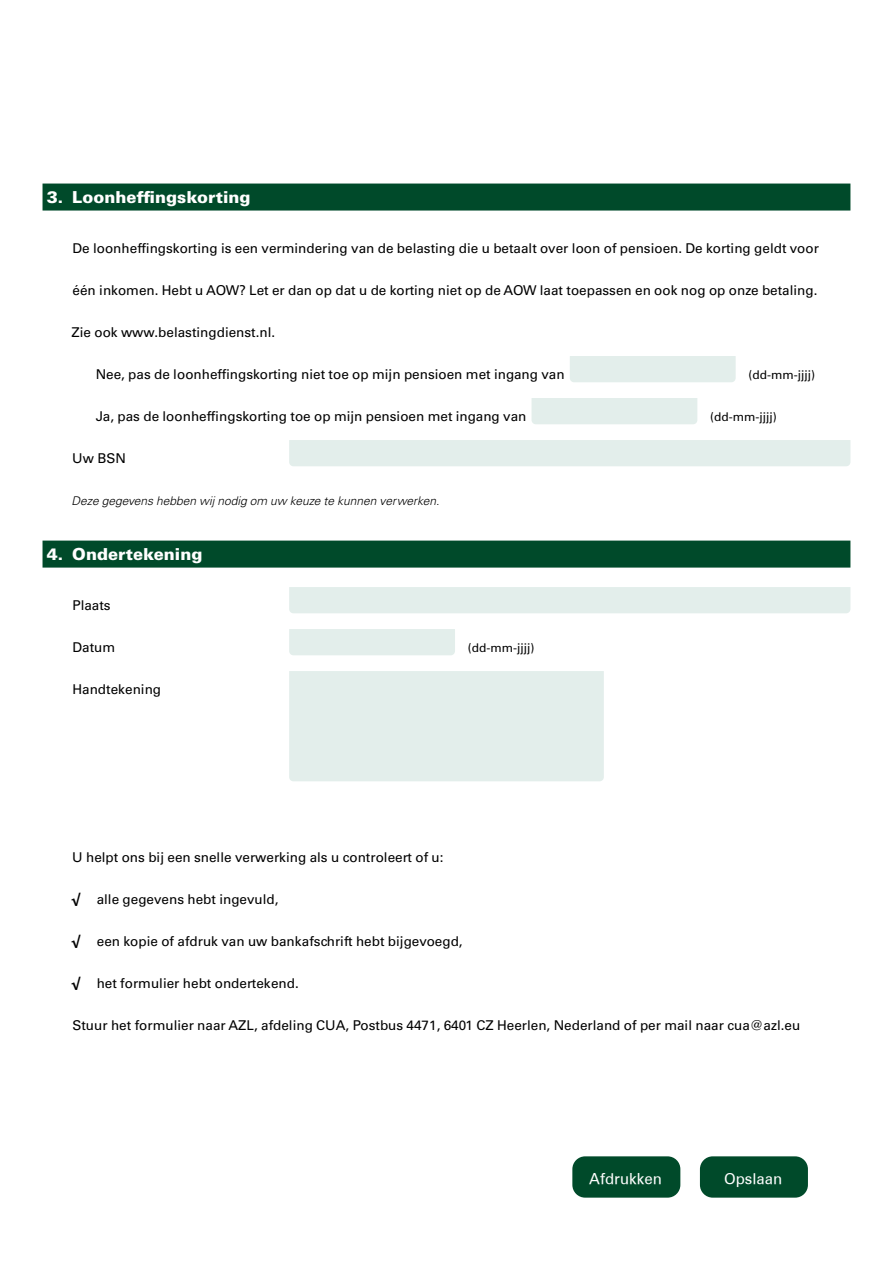
<style>
.page{position:relative;width:893px;height:1263px;background:#fff}
.page>*{position:absolute;margin:0;border:0;box-sizing:border-box;transform-origin:0 0}
.t1{font:900 16.5px "Univers LT Std";color:#fff}
.t2{font:15px "Univers";color:#fff}
.t3{font:13.5px "Univers LT Std";color:#000}
.t4{font:italic 300 12px "Univers LT Std";color:#000}
.t5{font:12px "Univers LT Std";color:#000}
.s1{font-weight:900}
</style>
<div class="page">
<div style="left:43px;top:184px;width:807px;height:27px;background:#004a2a"></div>
<div style="left:570px;top:356px;width:166px;height:26px;background:#e3eeeb"></div>
<div style="left:531px;top:398px;width:166px;height:26px;background:#e3eeeb"></div>
<div style="left:289px;top:440px;width:561px;height:26px;background:#e3eeeb"></div>
<div style="left:43px;top:541px;width:807px;height:27px;background:#004a2a"></div>
<div style="left:289px;top:587px;width:561px;height:26px;background:#e3eeeb"></div>
<div style="left:289px;top:629px;width:166px;height:26px;background:#e3eeeb"></div>
<div style="left:289px;top:671px;width:315px;height:110px;background:#e3eeeb"></div>
<div style="left:572px;top:1156px;width:108px;height:41px;background:#004a2a;border-radius:13px"></div>
<div style="left:700px;top:1156px;width:108px;height:41px;background:#004a2a;border-radius:13px"></div>
<p class="t1" style="left:47px;top:187px;width:205px">3. Loonheffingskorting</p>
<p class="t3" style="left:72px;top:240px;width:748px">De loonheffingskorting is een vermindering van de belasting die u betaalt over loon of pensioen. De korting geldt voor</p>
<p class="t3" style="left:73px;top:282px;width:746px">één inkomen. Hebt u AOW? Let er dan op dat u de korting niet op de AOW laat toepassen en ook nog op onze betaling.</p>
<p class="t3" style="left:72px;top:324px;width:205px">Zie ook www.belastingdienst.nl.</p>
<p class="t3" style="left:96px;top:366px;width:470px">Nee, pas de loonheffingskorting niet toe op mijn pensioen met ingang van</p>
<p class="t5" style="left:748px;top:367px;width:68px">(dd-mm-jjjj)</p>
<p class="t3" style="left:96px;top:408px;width:432px">Ja, pas de loonheffingskorting toe op mijn pensioen met ingang van</p>
<p class="t5" style="left:710px;top:409px;width:68px">(dd-mm-jjjj)</p>
<p class="t3" style="left:72px;top:450px;width:55px">Uw BSN</p>
<p class="t4" style="left:72px;top:493px;width:369px">Deze gegevens hebben wij nodig om uw keuze te kunnen verwerken.</p>
<p class="t1" style="left:47px;top:544px;width:157px">4. Ondertekening</p>
<p class="t3" style="left:72px;top:597px;width:40px">Plaats</p>
<p class="t3" style="left:72px;top:639px;width:44px">Datum</p>
<p class="t5" style="left:468px;top:640px;width:68px">(dd-mm-jjjj)</p>
<p class="t3" style="left:72px;top:681px;width:90px">Handtekening</p>
<p class="t3" style="left:72px;top:849px;width:373px">U helpt ons bij een snelle verwerking als u controleert of u:</p>
<p class="t3" style="left:71px;top:891px;width:209px"><span class="s1">√</span> alle gegevens hebt ingevuld,</p>
<p class="t3" style="left:71px;top:933px;width:393px"><span class="s1">√</span> een kopie of afdruk van uw bankafschrift hebt bijgevoegd,</p>
<p class="t3" style="left:71px;top:975px;width:229px"><span class="s1">√</span> het formulier hebt ondertekend.</p>
<p class="t3" style="left:72px;top:1017px;width:729px">Stuur het formulier naar AZL, afdeling CUA, Postbus 4471, 6401 CZ Heerlen, Nederland of per mail naar cua@azl.eu</p>
<p class="t2" style="left:589px;top:1170px;width:74px">Afdrukken</p>
<p class="t2" style="left:724px;top:1170px;width:60px">Opslaan</p>
</div>
